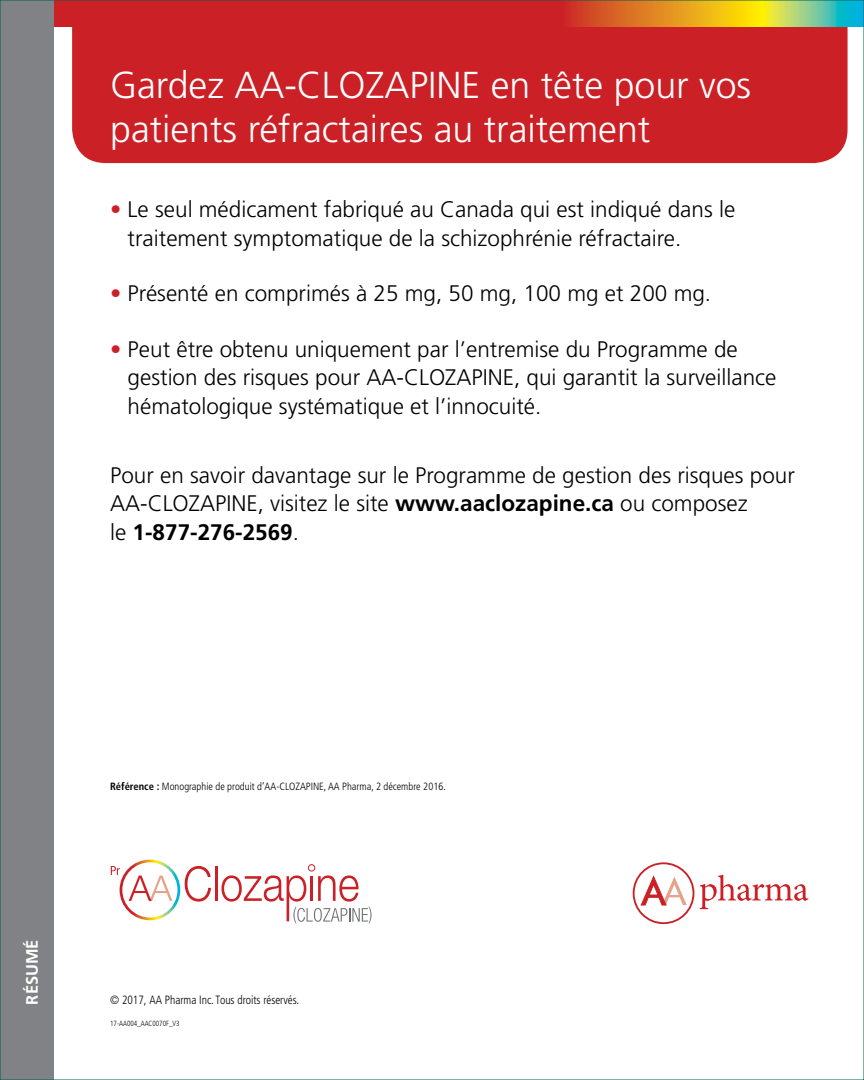
<style>
.page{position:relative;width:864px;height:1080px;background:#fff}
.page>*{position:absolute;margin:0;border:0;box-sizing:border-box;transform-origin:0 0}
.t1{font:300 37.5px/43.5px "Frutiger LT Std";color:#fff}
.t2{font:300 22.5px/28.5px "Frutiger LT Std";color:#000}
.t3{font:700 16.5px "Frutiger LT Std";color:#fff}
.t4{font:300 condensed 12px "Frutiger LT Std";color:#000;scale:.95 1}
.t5{font:300 condensed 10.5px "Frutiger LT Std";color:#000}
.t6{font:300 condensed 7.5px "Frutiger LT Std";color:#000;scale:.95 1}
.s1{color:#cc2027}
.s2{font-weight:700}
</style>
<div class="page">
<div style="left:72px;top:27px;width:776px;height:136px;background:#cc2027"></div>
<div style="left:0;top:0;width:565px;height:27px;background:#cc2027"></div>
<svg style="left:565px;top:2px;width:297px;height:25px;background:#c1a342"></svg>
<div style="left:0;top:0;width:54px;height:1080px;background:#808285"></div>
<div style="left:120px;top:860px;width:60px;height:60px;border:3px solid #fff;border-radius:50%"></div>
<svg style="left:129px;top:876px;width:43px;height:25px"></svg>
<div style="left:308px;top:864px;width:7px;height:7px;border:1px solid #cc2027;border-radius:50%"></div>
<svg style="left:185px;top:866px;width:26px;height:36px"></svg>
<hr style="left:215px;top:867px;width:3px;height:34px;background:#cc2027">
<svg style="left:221px;top:875px;width:151px;height:49px"></svg>
<svg style="left:111px;top:866px;width:9px;height:9px"></svg>
<div style="left:633px;top:862px;width:61px;height:62px;border:2px solid #cc2027;border-radius:50%"></div>
<svg style="left:641px;top:875px;width:46px;height:31px"></svg>
<svg style="left:700px;top:875px;width:108px;height:34px"></svg>
<h1 class="t1" style="left:110px;top:64px;width:643px">Gardez AA-CLOZAPINE en tête pour vos patients réfractaires au traitement</h1>
<p class="t2" style="left:128px;top:196px;width:609px;text-indent:-18px"><span class="s1">•</span> Le seul médicament fabriqué au Canada qui est indiqué dans le traitement symptomatique de la schizophrénie réfractaire.</p>
<p class="t2" style="left:110px;top:280px;width:603px"><span class="s1">•</span> Présenté en comprimés à 25 mg, 50 mg, 100 mg et 200 mg.</p>
<p class="t2" style="left:128px;top:335px;width:650px;text-indent:-18px"><span class="s1">•</span> Peut être obtenu uniquement par l’entremise du Programme de gestion des risques pour AA-CLOZAPINE, qui garantit la surveillance hématologique systématique et l’innocuité.</p>
<p class="t2" style="left:110px;top:461px;width:686px">Pour en savoir davantage sur le Programme de gestion des risques pour<br>AA-CLOZAPINE, visitez le site <span class="s2">www.aaclozapine.ca</span> ou composez<br>le <span class="s2">1-877-276-2569</span>.</p>
<p class="t3" style="left:22px;top:1005px;width:67px;rotate:-90deg">RÉSUMÉ</p>
<p class="t5" style="left:110px;top:780px;width:337px"><span class="s2">Référence :</span> Monographie de produit d’AA-CLOZAPINE, AA Pharma, 2 décembre 2016.</p>
<p class="t4" style="left:110px;top:993px;width:200px">© 2017, AA Pharma Inc. Tous droits réservés.</p>
<p class="t6" style="left:110px;top:1019px;width:75px">17-AA004_AAC0070F_V3</p>
</div>
